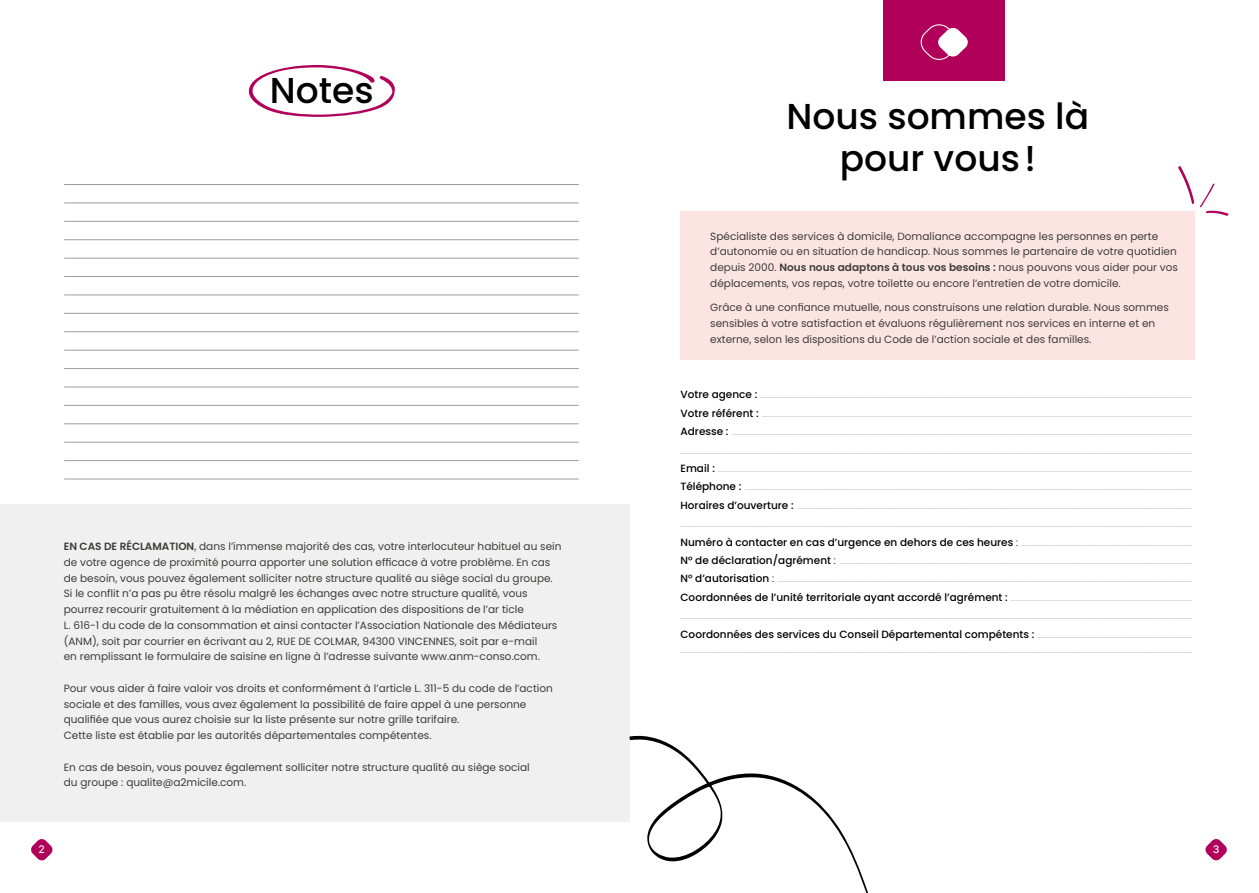
<style>
.page{position:relative;width:1259px;height:893px;background:#fff}
.page>*{position:absolute;margin:0;border:0;box-sizing:border-box;transform-origin:0 0}
.t1{font:500 36px/42px "Poppins";color:#000;text-align:center}
.t2{font:200 10.5px/18.5px "Poppins";color:#9d9d9c;text-align:justify}
.t3{font:10.5px/15.8px "Poppins";color:#3c3c3b}
.t4{font:10.5px "Inter";color:#fff}
.s1{font-weight:600}
.s2{font-weight:500;color:#000}
.s3{font-weight:300;color:#000}
</style>
<div class="page">
<div style="left:680px;top:212px;width:515px;height:148px;background:#fce4e3"></div>
<hr style="left:64px;top:184px;width:515px;height:1px;background:#9d9d9c">
<hr style="left:64px;top:203px;width:515px;height:1px;background:#9d9d9c">
<hr style="left:64px;top:221px;width:515px;height:1px;background:#9d9d9c">
<hr style="left:64px;top:239px;width:515px;height:1px;background:#9d9d9c">
<hr style="left:64px;top:258px;width:515px;height:1px;background:#9d9d9c">
<hr style="left:64px;top:276px;width:515px;height:1px;background:#9d9d9c">
<hr style="left:64px;top:295px;width:515px;height:1px;background:#9d9d9c">
<hr style="left:64px;top:313px;width:515px;height:1px;background:#9d9d9c">
<hr style="left:64px;top:331px;width:515px;height:1px;background:#9d9d9c">
<hr style="left:64px;top:350px;width:515px;height:1px;background:#9d9d9c">
<hr style="left:64px;top:368px;width:515px;height:1px;background:#9d9d9c">
<hr style="left:64px;top:387px;width:515px;height:1px;background:#9d9d9c">
<hr style="left:64px;top:405px;width:515px;height:1px;background:#9d9d9c">
<hr style="left:64px;top:424px;width:515px;height:1px;background:#9d9d9c">
<hr style="left:64px;top:442px;width:515px;height:1px;background:#9d9d9c">
<hr style="left:64px;top:460px;width:515px;height:1px;background:#9d9d9c">
<hr style="left:64px;top:479px;width:515px;height:1px;background:#9d9d9c">
<div style="left:0;top:504px;width:629px;height:317px;background:#f0f0f0"></div>
<svg style="left:629px;top:734px;width:239px;height:159px"></svg>
<svg style="left:31px;top:839px;width:22px;height:22px"></svg>
<svg style="left:1205px;top:839px;width:22px;height:22px"></svg>
<svg style="left:248px;top:65px;width:147px;height:52px"></svg>
<div style="left:883px;top:0;width:122px;height:80px;background:#b1005a"></div>
<svg style="left:920px;top:24px;width:48px;height:36px"></svg>
<svg style="left:1177px;top:166px;width:52px;height:50px"></svg>
<h1 class="t1" style="left:270px;top:69px;width:105px">Notes</h1>
<p class="t3" style="left:64px;top:538px;width:499px"><span class="s1">EN CAS DE RÉCLAMATION</span>, dans l’immense majorité des cas, votre interlocuteur habituel au sein de votre agence de proximité pourra apporter une solution efficace à votre problème. En cas de besoin, vous pouvez également solliciter notre structure qualité au siège social du groupe.<br>Si le conflit n’a pas pu être résolu malgré les échanges avec notre structure qualité, vous pourrez recourir gratuitement à la médiation en application des dispositions de l’ar ticle<br>L. 616-1 du code de la consommation et ainsi contacter l’Association Nationale des Médiateurs (ANM), soit par courrier en écrivant au 2, RUE DE COLMAR, 94300 VINCENNES, soit par e-mail<br>en remplissant le formulaire de saisine en ligne à l’adresse suivante www.anm-conso.com.</p>
<p class="t3" style="left:64px;top:680px;width:490px">Pour vous aider à faire valoir vos droits et conformément à l’article L. 311-5 du code de l’action sociale et des familles, vous avez également la possibilité de faire appel à une personne qualifiée que vous aurez choisie sur la liste présente sur notre grille tarifaire.<br>Cette liste est établie par les autorités départementales compétentes.</p>
<p class="t3" style="left:64px;top:759px;width:467px">En cas de besoin, vous pouvez également solliciter notre structure qualité au siège social du groupe : qualite@a2micile.com.</p>
<h1 class="t1" style="left:786px;top:96px;width:304px">Nous sommes là pour vous!</h1>
<p class="t3" style="left:710px;top:228px;width:469px">Spécialiste des services à domicile, Domaliance accompagne les personnes en perte d’autonomie ou en situation de handicap. Nous sommes le partenaire de votre quotidien depuis 2000. <span class="s1">Nous nous adaptons à tous vos besoins :</span> nous pouvons vous aider pour vos déplacements, vos repas, votre toilette ou encore l’entretien de votre domicile.</p>
<p class="t3" style="left:710px;top:300px;width:460px">Grâce à une confiance mutuelle, nous construisons une relation durable. Nous sommes sensibles à votre satisfaction et évaluons régulièrement nos services en interne et en externe, selon les dispositions du Code de l’action sociale et des familles.</p>
<p class="t2" style="left:680px;top:386px;width:513px"><span class="s2">Votre agence :</span> ....................................................................................................................................................................................................................................................................................<br><span class="s2">Votre référent :</span> ...................................................................................................................................................................................................................................................................................<br><span class="s2">Adresse :</span> ...................................................................................................................................................................................................................................................................................................... .......................................................................................................................................................................................................................................................................................................................................<br><span class="s2">Email :</span> ...............................................................................................................................................................................................................................................................................................................<br><span class="s2">Téléphone :</span> ..............................................................................................................................................................................................................................................................................................<br><span class="s2">Horaires d’ouverture :</span> ............................................................................................................................................................................................................................................................ .......................................................................................................................................................................................................................................................................................................................................<br><span class="s2">Numéro à contacter en cas d’urgence en dehors de ces heures</span> <span class="s3">:</span> .............................................................................................................<br><span class="s2">N° de déclaration/agrément</span> <span class="s3">:</span> .................................................................................................................................................................................................................................<br><span class="s2">N° d’autorisation</span> <span class="s3">:</span> .........................................................................................................................................................................................................................................................................<br><span class="s2">Coordonnées de l’unité territoriale ayant accordé l’agrément :</span> .................................................................................................................... .......................................................................................................................................................................................................................................................................................................................................<br><span class="s2">Coordonnées des services du Conseil Départemental compétents :</span> ...................................................................................................</p>
<p class="t2" style="left:680px;top:640px;width:513px">.......................................................................................................................................................................................................................................................................................................................................</p>
<p class="t4" style="left:39px;top:841px;width:8px">2</p>
<p class="t4" style="left:1212px;top:841px;width:8px">3</p>
</div>
